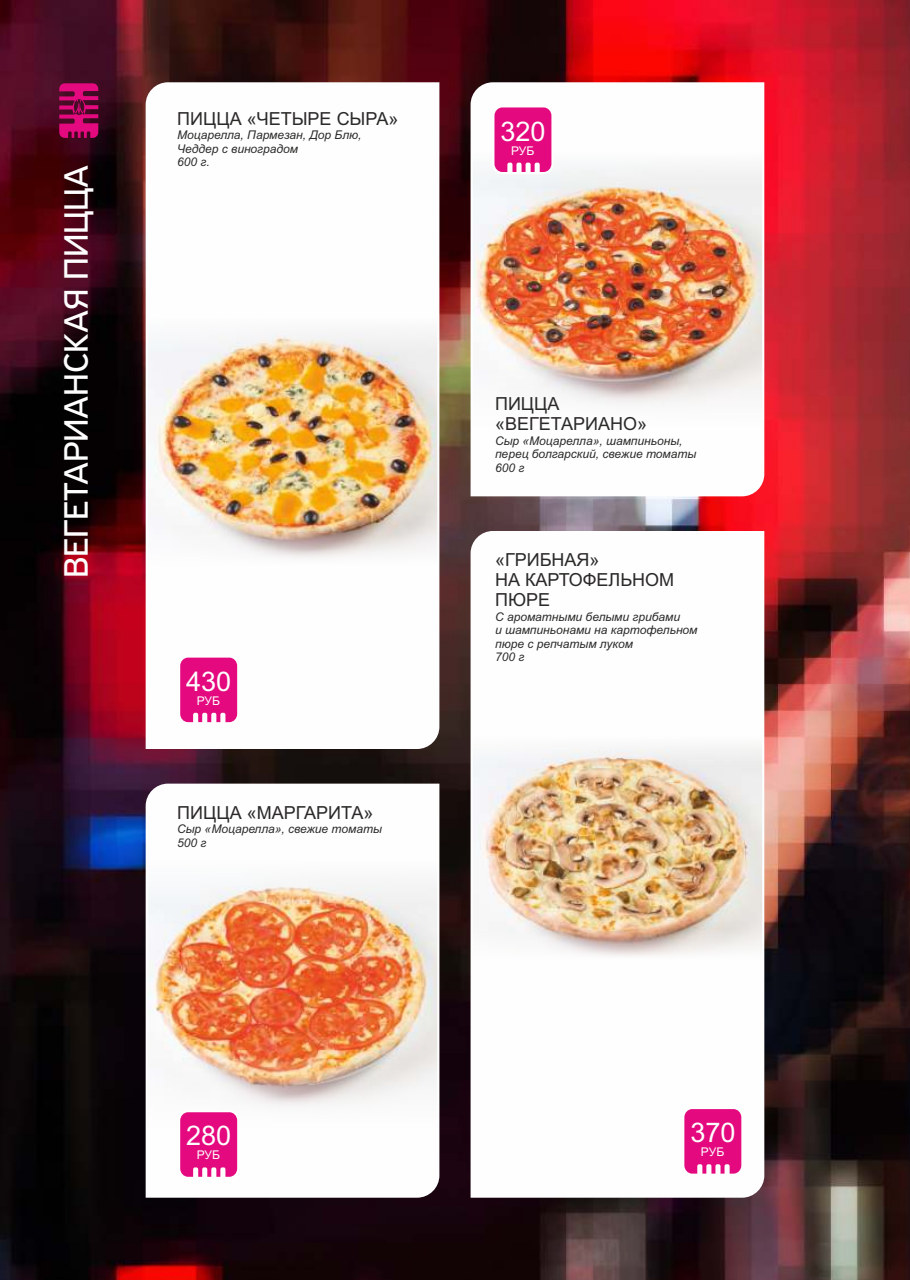
<style>
.page{position:relative;width:910px;height:1280px;background:#fff}
.page>*{position:absolute;margin:0;border:0;box-sizing:border-box;transform-origin:0 0}
.t1{font:36px "PF Highway Sans Pro";color:#fefefe}
.t2{font:27.15px "Arial";color:#fefefe}
.t3{font:18px/20.1px "Arial";color:#2b2a29}
.t4{font:italic 12px/13.4px "Arial";color:#2b2a29}
.t5{font:12px "Arial";letter-spacing:-.01em;color:#fefefe}
</style>
<div class="page">
<img style="left:0;top:0;width:910px;height:1280px">
<svg style="left:59px;top:83px;width:39px;height:55px"></svg>
<img style="left:145px;top:782px;width:295px;height:417px">
<svg style="left:178px;top:1110px;width:61px;height:69px"></svg>
<img style="left:469px;top:530px;width:296px;height:669px">
<svg style="left:682px;top:1107px;width:62px;height:69px"></svg>
<img style="left:145px;top:81px;width:295px;height:669px">
<svg style="left:178px;top:655px;width:61px;height:69px"></svg>
<img style="left:469px;top:81px;width:296px;height:416px">
<svg style="left:492px;top:105px;width:62px;height:69px"></svg>
<h1 class="t1" style="left:61px;top:578px;width:415px;rotate:-90deg">ВЕГЕТАРИАНСКАЯ ПИЦЦА</h1>
<h3 class="t3" style="left:177px;top:110px;width:223px">ПИЦЦА «ЧЕТЫРЕ СЫРА»</h3>
<p class="t4" style="left:177px;top:130px;width:186px">Моцарелла, Пармезан, Дор Блю,<br>Чеддер с виноградом<br>600 г.</p>
<h2 class="t2" style="left:186px;top:671px;width:47px">430</h2>
<p class="t5" style="left:197px;top:696px;width:25px">РУБ</p>
<h3 class="t3" style="left:177px;top:804px;width:198px">ПИЦЦА «МАРГАРИТА»</h3>
<p class="t4" style="left:177px;top:823px;width:206px">Сыр «Моцарелла», свежие томаты<br>500 г</p>
<h2 class="t2" style="left:500px;top:121px;width:47px">320</h2>
<p class="t5" style="left:511px;top:146px;width:25px">РУБ</p>
<h3 class="t3" style="left:495px;top:395px;width:154px">ПИЦЦА «ВЕГЕТАРИАНО»</h3>
<p class="t4" style="left:495px;top:435px;width:203px">Сыр «Моцарелла», шампиньоны, перец болгарский, свежие томаты<br>600 г</p>
<h3 class="t3" style="left:495px;top:551px;width:181px">«ГРИБНАЯ»<br>НА КАРТОФЕЛЬНОМ<br>ПЮРЕ</h3>
<p class="t4" style="left:495px;top:611px;width:204px">С ароматными белыми грибами<br>и шампиньонами на картофельном пюре с репчатым луком<br>700 г</p>
<h2 class="t2" style="left:186px;top:1125px;width:47px">280</h2>
<p class="t5" style="left:197px;top:1150px;width:25px">РУБ</p>
<h2 class="t2" style="left:690px;top:1122px;width:47px">370</h2>
<p class="t5" style="left:701px;top:1147px;width:25px">РУБ</p>
</div>
